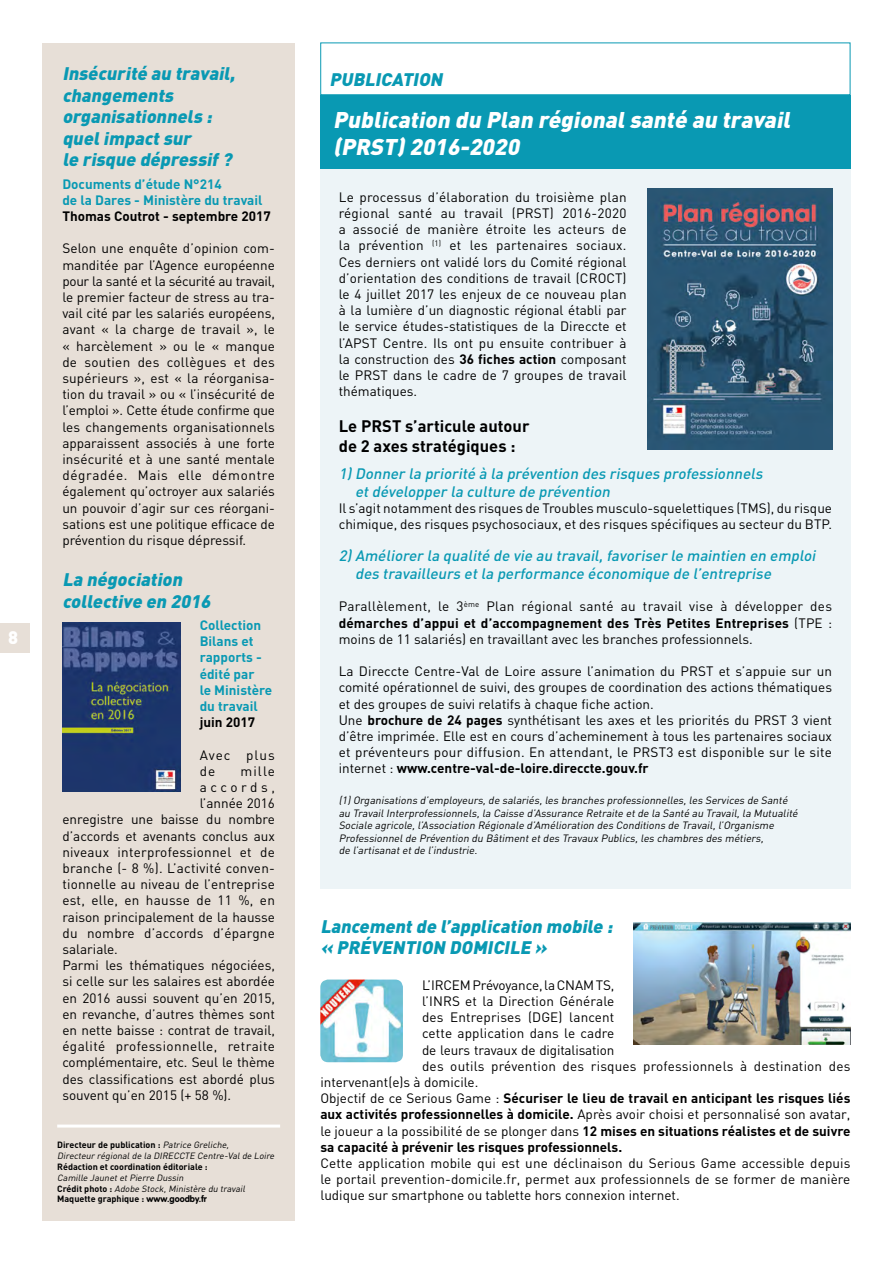
<style>
.page{position:relative;width:893px;height:1263px;background:#fff}
.page>*{position:absolute;margin:0;border:0;box-sizing:border-box;transform-origin:0 0}
.t1{font:italic 900 22.5px/27px "DIN";color:#fff}
.t2{font:italic 900 18px/21.6px "DIN";color:#0999b3}
.t3{font:900 18px "DIN";color:#fff}
.t4{font:700 16.5px/19.8px "DIN";color:#000}
.t5{font:italic 500 15px/18px "DIN";color:#0999b3}
.t6{font:13.5px/16.2px "DIN";color:#000;text-align:justify}
.t7{font:700 13.5px "DIN";color:#000}
.t8{font:13.5px "DIN";letter-spacing:.02em;color:#000}
.t9{font:700 13.5px/16.2px "DIN";color:#0999b3}
.t10{font:13.5px "DIN";letter-spacing:.03em;color:#000}
.t11{font:13.5px/16.2px "DIN";letter-spacing:.08em;color:#000}
.t12{font:13.5px "DIN";letter-spacing:.26em;color:#000}
.t13{font:italic 10.5px/12.6px "DIN";color:#000}
.t14{font:italic 9px/10.8px "DIN";color:#000}
.t15{font:700 9px "DIN";color:#000}
.s1{font-weight:700;font-style:normal}
.s2{font-family:"VAG Rounded";font-weight:700;font-style:normal}
.s3{font-weight:700}
.s4{font-weight:400}
</style>
<div class="page">
<div style="left:0;top:623px;width:30px;height:30px;background:#e7dfd7"></div>
<div style="left:43px;top:43px;width:252px;height:1177px;background:#e7dfd7"></div>
<hr style="left:57px;top:1124px;width:223px;height:3px;background:#fff">
<div style="left:320px;top:121px;width:530px;height:768px;background:#edf4f7"></div>
<div style="left:320px;top:43px;width:530px;height:52px;border:1px solid #0999b3"></div>
<div style="left:320px;top:95px;width:530px;height:74px;background:#0999b3"></div>
<img style="left:648px;top:189px;width:184px;height:261px">
<img style="left:62px;top:623px;width:119px;height:168px">
<img style="left:320px;top:979px;width:83px;height:83px">
<img style="left:634px;top:923px;width:216px;height:121px">
<h2 class="t3" style="left:8px;top:626px;width:12px">8</h2>
<h2 class="t2" style="left:62px;top:62px;width:178px">Insécurité au travail, changements organisationnels : quelimpactsur<br>le risque dépressif?</h2>
<p class="t9" style="left:62px;top:175px;width:202px">Documents d’étude N°214<br>de la Dares - Ministère du travail</p>
<p class="t7" style="left:62px;top:207px;width:210px">Thomas Coutrot - septembre 2017</p>
<p class="t6" style="left:62px;top:240px;width:214px">Selon une enquête d’opinion com&shy;manditée par l’Agence européenne pour la santé et la sécurité au travail, le premier facteur de stress au tra&shy;vail cité par les salariés européens, avant « la charge de travail », le « harcèlement » ou le « manque de soutien des collègues et des supérieurs », est « la réorganisa&shy;tion du travail » ou « l’insécurité de l’emploi ». Cette étude confirme que les changements organisationnels apparaissent associés à une forte insécurité et à une santé mentale dégradée. Mais elle démontre également qu’octroyer aux salariés un pouvoir d’agir sur ces réorgani&shy;sations est une politique efficace de prévention du risque dépressif.</p>
<h2 class="t2" style="left:62px;top:568px;width:153px">La négociation collective en 2016</h2>
<p class="t9" style="left:200px;top:616px;width:74px">Collection<br>Bilans et rapports - édité par<br>le Ministère du travail</p>
<p class="t7" style="left:200px;top:713px;width:57px">juin 2017</p>
<p class="t11" style="left:200px;top:746px;width:77px">Avec plus de</p>
<p class="t6" style="left:241px;top:762px;width:36px">mille</p>
<p class="t12" style="left:200px;top:779px;width:77px">accords,</p>
<p class="t6" style="left:200px;top:795px;width:77px">l’année 2016</p>
<p class="t6" style="left:62px;top:811px;width:214px">enregistre une baisse du nombre</p>
<p class="t6" style="left:62px;top:827px;width:214px">d’accords et avenants conclus aux</p>
<p class="t8" style="left:62px;top:843px;width:214px">niveaux interprofessionnel et de</p>
<p class="t8" style="left:62px;top:860px;width:214px">branche (- 8 %). L’activité conven-</p>
<p class="t6" style="left:62px;top:876px;width:214px">tionnelle au niveau de l’entreprise</p>
<p class="t8" style="left:62px;top:892px;width:214px">est, elle, en hausse de 11 %, en</p>
<p class="t6" style="left:62px;top:908px;width:214px">raison principalement de la hausse</p>
<p class="t8" style="left:62px;top:924px;width:214px">du nombre d’accords d’épargne</p>
<p class="t6" style="left:62px;top:941px;width:57px">salariale.</p>
<p class="t6" style="left:62px;top:957px;width:214px">Parmi les thématiques négociées,</p>
<p class="t6" style="left:62px;top:973px;width:214px">si celle sur les salaires est abordée</p>
<p class="t6" style="left:62px;top:989px;width:214px">en 2016 aussi souvent qu’en 2015,</p>
<p class="t6" style="left:62px;top:1005px;width:214px">en revanche, d’autres thèmes sont</p>
<p class="t6" style="left:62px;top:1022px;width:214px">en nette baisse : contrat de travail,</p>
<p class="t10" style="left:62px;top:1038px;width:214px">égalité professionnelle, retraite</p>
<p class="t6" style="left:62px;top:1054px;width:214px">complémentaire, etc. Seul le thème</p>
<p class="t6" style="left:62px;top:1070px;width:214px">des classifications est abordé plus</p>
<p class="t6" style="left:62px;top:1086px;width:170px">souvent qu’en 2015 (+ 58 %).</p>
<p class="t14" style="left:57px;top:1139px;width:221px"><span class="s1">Directeur de publication :</span> Patrice Greliche,<br>Directeur régionalde la DIRECCTE Centre-Valde Loire</p>
<p class="t15" style="left:57px;top:1161px;width:152px">Rédaction et coordination éditoriale :</p>
<p class="t14" style="left:57px;top:1172px;width:191px">Camille JaunetetPierre Dussin<br><span class="s1">C ré d i t p h o t o :</span> Adobe Stock,Ministère du travail<br><span class="s1">Maquette graphique :</span> <span class="s2">www.goodby.fr</span></p>
<h2 class="t2" style="left:330px;top:68px;width:118px">PUBLICATION</h2>
<h1 class="t1" style="left:333px;top:105px;width:463px">Publication du Plan régionalsanté au travail (PRST)2016-2020</h1>
<p class="t6" style="left:339px;top:189px;width:289px">Le processus d’élaboration du troisième plan régional santé au travail (PRST) 2016-2020 a associé de manière étroite les acteurs de la prévention <sup>(1)</sup> et les partenaires sociaux.<br>Ces derniers ont validé lors du Comité régional d’orientation des conditions de travail (CROCT) le 4 juillet 2017 les enjeux de ce nouveau plan à la lumière d’un diagnostic régional établi par le service études-statistiques de la Direccte et l’APST Centre. Ils ont pu ensuite contribuer à la construction des <span class="s3">36 fiches action</span> composant le PRST dans le cadre de 7 groupes de travail thématiques.</p>
<p class="t4" style="left:339px;top:416px;width:192px">Le PRST s’articule autour de 2 axes stratégiques :</p>
<p class="t5" style="left:355px;top:464px;width:412px;text-indent:-16px">1)Donner la priorité à la prévention des risques professionnels etdévelopper la culture de prévention</p>
<p class="t6" style="left:339px;top:500px;width:495px">Il s’agit notamment des risques de Troubles musculo-squelettiques (TMS), du risque chimique, des risques psychosociaux, et des risques spécifiques au secteur du BTP.</p>
<p class="t5" style="left:355px;top:546px;width:465px;text-indent:-16px">2)Améliorer la qualité de vie au travail,favoriser le maintien en emploi des travailleurs etla performance économique de l’entreprise</p>
<p class="t6" style="left:339px;top:598px;width:495px">Parallèlement, le 3<sup>ème</sup> Plan régional santé au travail vise à développer des <span class="s3">démarches d’appui et d’accompagnement des Très Petites Entreprises</span> (TPE : moins de 11 salariés) en travaillant avec les branches professionnels.</p>
<p class="t6" style="left:339px;top:663px;width:495px;text-align:left">La Direccte Centre-Val de Loire assure l’animation du PRST et s’appuie sur un comité opérationnel de suivi, des groupes de coordination des actions thématiques et des groupes de suivi relatifs à chaque fiche action.<br>Une <span class="s3">brochure de 24 pages</span> synthétisant les axes et les priorités du PRST 3 vient d’être imprimée. Elle est en cours d’acheminement à tous les partenaires sociaux et préventeurs pour diffusion. En attendant, le PRST3 est disponible sur le site internet : <span class="s3">www.centre-val-de-loire.direccte.gouv.fr</span></p>
<p class="t13" style="left:339px;top:794px;width:463px">(1)Organisations d’employeurs,de salariés,les branches professionnelles,les Services de Santé au TravailInterprofessionnels,la Caisse d’Assurance Retraite etde la Santé au Travail,la Mutualité Sociale agricole,l’Association Régionale d’Amélioration des Conditions de Travail,l’Organisme Professionnelde Prévention du Bâtimentetdes Travaux Publics,les chambres des métiers,<br>de l’artisanatetde l’industrie.</p>
<h2 class="t2" style="left:320px;top:914px;width:297px">Lancementde l’application mobile : « PRÉVENTION DOMICILE »</h2>
<p class="t6" style="left:422px;top:977px;width:194px">L’IRCEM Prévoyance, la CNAM TS,</p>
<p class="t6" style="left:422px;top:993px;width:194px">l’INRS et la Direction Générale</p>
<p class="t6" style="left:422px;top:1009px;width:194px">des Entreprises (DGE) lancent</p>
<p class="t6" style="left:422px;top:1025px;width:194px">cette application dans le cadre</p>
<p class="t6" style="left:422px;top:1041px;width:194px">de leurs travaux de digitalisation</p>
<p class="t6" style="left:422px;top:1058px;width:430px">des outils prévention des risques professionnels à destination des</p>
<p class="t6" style="left:320px;top:1074px;width:160px">intervenant(e)s à domicile.</p>
<p class="t7" style="left:320px;top:1089px;width:532px"><span class="s4">Objectif de ce Serious Game :</span> Sécuriser le lieu de travail en anticipant les risques liés</p>
<p class="t6" style="left:320px;top:1106px;width:532px"><span class="s3">aux activités professionnelles à domicile.</span> Après avoir choisi et personnalisé son avatar,</p>
<p class="t7" style="left:320px;top:1122px;width:532px"><span class="s4">le joueur a la possibilité de se plonger dans</span> 12 mises en situations réalistes et de suivre</p>
<p class="t7" style="left:320px;top:1138px;width:303px">sa capacité à prévenir les risques professionnels.</p>
<p class="t6" style="left:320px;top:1155px;width:532px">Cette application mobile qui est une déclinaison du Serious Game accessible depuis le portail prevention-domicile.fr, permet aux professionnels de se former de manière ludique sur smartphone ou tablette hors connexion internet.</p>
</div>
